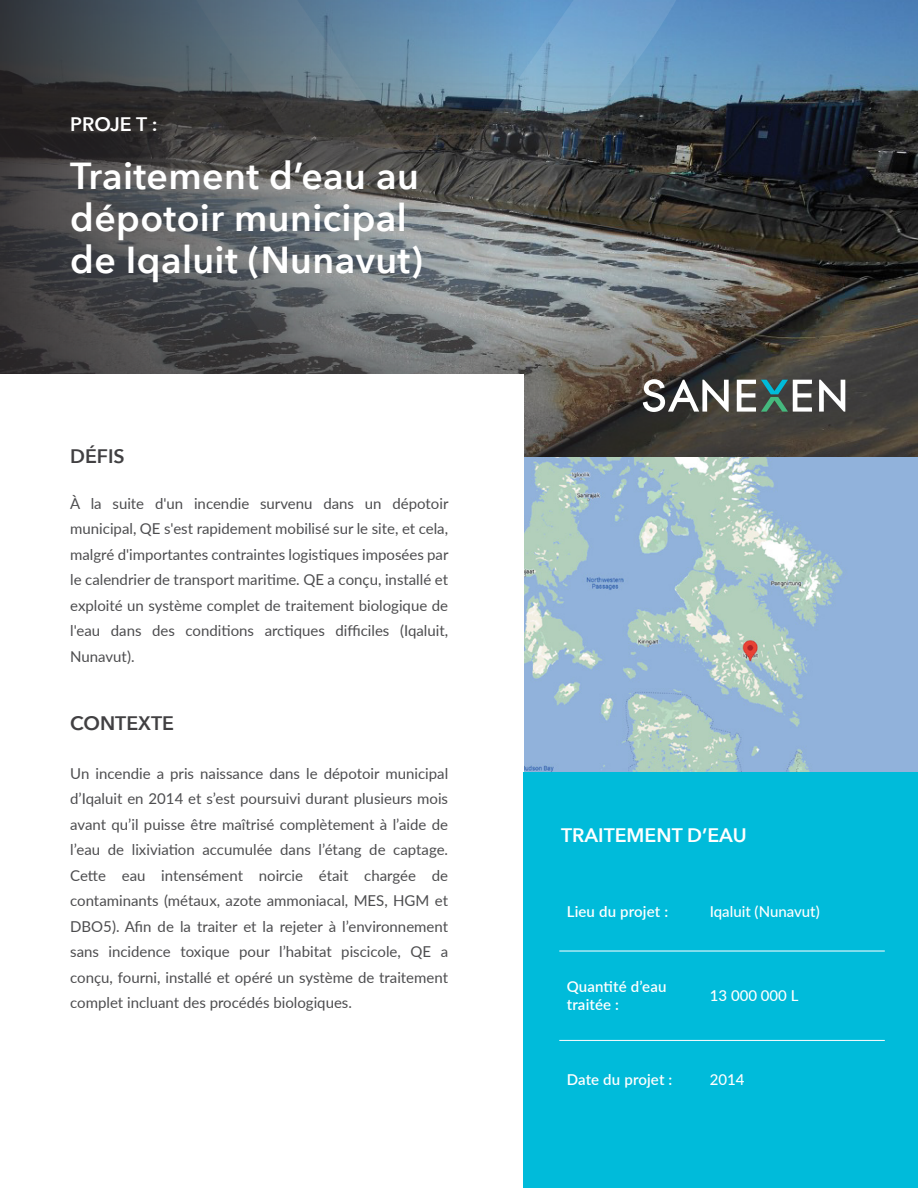
<style>
.page{position:relative;width:918px;height:1188px;background:#fff}
.page>*{position:absolute;margin:0;border:0;box-sizing:border-box;transform-origin:0 0}
.t1{font:600 37.5px/42px "Avenir Next";letter-spacing:.01em;color:#fff}
.t2{font:600 19.5px "Avenir Next";color:#fff}
.t3{font:600 19.5px "Avenir Next";color:#414042}
.t4{font:15px/25.5px "Lato";color:#4d4d4f;text-align:justify}
.t5{font:600 15px/18px "Lato";letter-spacing:.01em;color:#fff}
.t6{font:500 15px "Lato";color:#fff}
</style>
<div class="page">
<img style="left:524px;top:457px;width:394px;height:315px">
<img style="left:715px;top:0;width:203px;height:279px">
<svg style="left:532px;top:0;width:183px;height:279px;background:#5a6d7b"></svg>
<svg style="left:0;top:0;width:532px;height:279px;background:#555e65"></svg>
<svg style="left:0;top:279px;width:918px;height:178px;background:#575653"></svg>
<div style="left:0;top:374px;width:524px;height:814px;background:#fff"></div>
<div style="left:524px;top:772px;width:394px;height:416px;background:#00bbda"></div>
<hr style="left:559px;top:951px;width:326px;height:1px;background:#fff">
<hr style="left:559px;top:1040px;width:326px;height:1px;background:#fff">
<svg style="left:643px;top:379px;width:86px;height:33px"></svg>
<svg style="left:819px;top:380px;width:26px;height:32px"></svg>
<svg style="left:737px;top:380px;width:75px;height:32px"></svg>
<h2 class="t2" style="left:70px;top:108px;width:89px">PROJE T :</h2>
<h1 class="t1" style="left:70px;top:154px;width:354px">Traitement d’eau au dépotoir municipal de Iqaluit (Nunavut)</h1>
<h2 class="t3" style="left:70px;top:440px;width:56px">DÉFIS</h2>
<p class="t4" style="left:70px;top:490px;width:380px">À la suite d'un incendie survenu dans un dépotoir municipal, QE s'est rapidement mobilisé sur le site, et cela, malgré d'importantes contraintes logistiques imposées par le calendrier de transport maritime. QE a conçu, installé et exploité un système complet de traitement biologique de l'eau dans des conditions arctiques difficiles (Iqaluit, Nunavut).</p>
<h2 class="t3" style="left:70px;top:707px;width:105px">CONTEXTE</h2>
<p class="t4" style="left:70px;top:760px;width:380px">Un incendie a pris naissance dans le dépotoir municipal d’Iqaluit en 2014 et s’est poursuivi durant plusieurs mois avant qu’il puisse être maîtrisé complètement à l’aide de l’eau de lixiviation accumulée dans l’étang de captage.<br>Cette eau intensément noircie était chargée de contaminants (métaux, azote ammoniacal, MES, HGM et DBO5). Afin de la traiter et la rejeter à l’environnement sans incidence toxique pour l’habitat piscicole, QE a conçu, fourni, installé et opéré un système de traitement complet incluant des procédés biologiques.</p>
<h2 class="t2" style="left:561px;top:819px;width:187px">TRAITEMENT D’EAU</h2>
<p class="t5" style="left:567px;top:902px;width:103px">Lieu du projet :</p>
<p class="t5" style="left:567px;top:977px;width:101px">Quantité d’eau traitée :</p>
<p class="t5" style="left:567px;top:1070px;width:107px">Date du projet :</p>
<p class="t6" style="left:710px;top:901px;width:111px">Iqaluit (Nunavut)</p>
<p class="t6" style="left:710px;top:985px;width:90px">13 000 000 L</p>
<p class="t6" style="left:710px;top:1069px;width:36px">2014</p>
</div>
